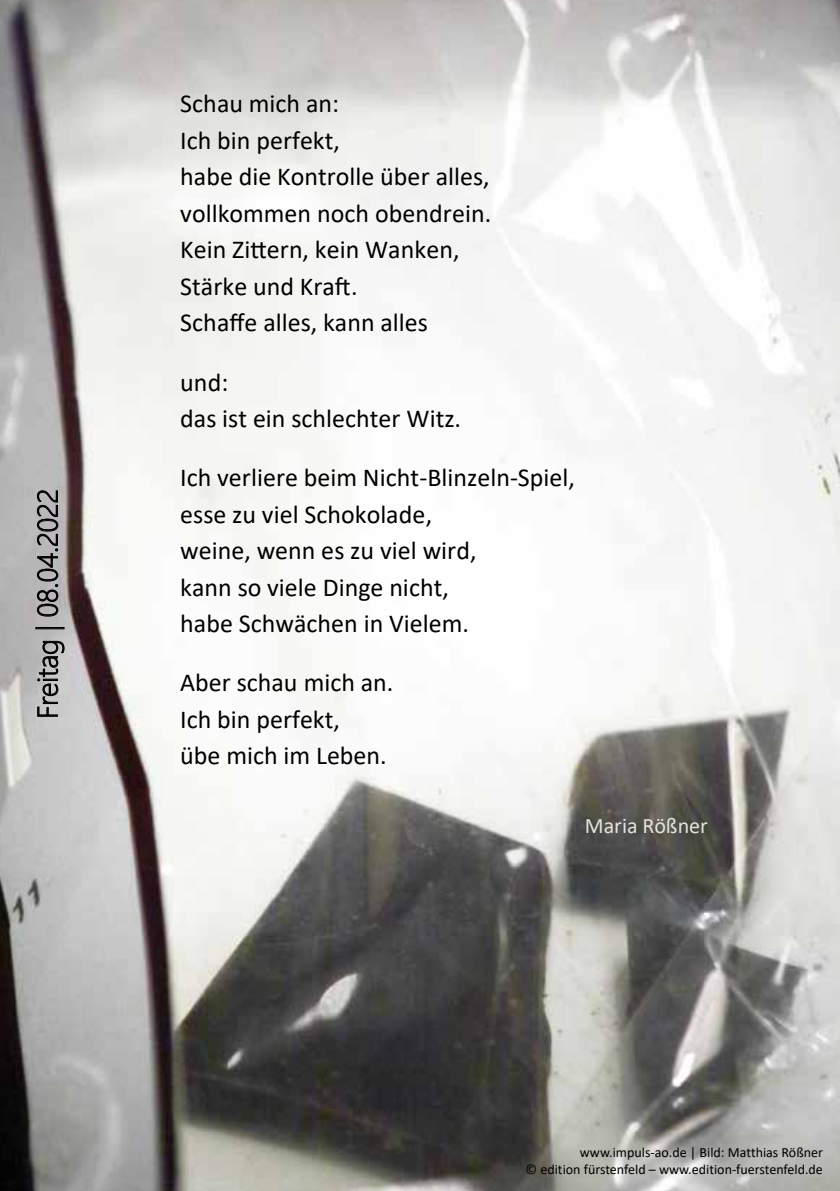
<style>
.page{position:relative;width:840px;height:1191px;background:#fff}
.page>*{position:absolute;margin:0;border:0;box-sizing:border-box;transform-origin:0 0}
.t1{font:300 28.2px "Segoe UI";letter-spacing:-.005em;color:#000}
.t2{font:26px/36.4px "Calibri";color:#000}
.t3{font:22px "Calibri";color:#e3e2df}
.t4{font:14px/16.8px "Calibri";color:#000;text-align:right}
</style>
<div class="page">
<img style="left:0;top:0;width:839px;height:1191px">
<p class="t1" style="left:21px;top:718px;width:231px;rotate:-90deg">Freitag | 08.04.2022</p>
<p class="t2" style="left:180px;top:85px;width:312px">Schau mich an:<br>Ich bin perfekt,<br>habe die Kontrolle über alles, vollkommen noch obendrein.<br>Kein Zittern, kein Wanken,<br>Stärke und Kraft.<br>Schaffe alles, kann alles</p>
<p class="t2" style="left:180px;top:363px;width:282px">und:<br>das ist ein schlechter Witz.</p>
<p class="t2" style="left:180px;top:458px;width:396px">Ich verliere beim Nicht-Blinzeln-Spiel, esse zu viel Schokolade,<br>weine, wenn es zu viel wird,<br>kann so viele Dinge nicht,<br>habe Schwächen in Vielem.</p>
<p class="t2" style="left:180px;top:663px;width:214px">Aber schau mich an.<br>Ich bin perfekt,<br>übe mich im Leben.</p>
<p class="t3" style="left:584px;top:810px;width:125px">Maria Rößner</p>
<p class="t4" style="left:525px;top:1143px;width:299px">www.impuls-ao.de | Bild: Matthias Rößner<br>© edition fürstenfeld – www.edition-fuerstenfeld.de</p>
</div>
